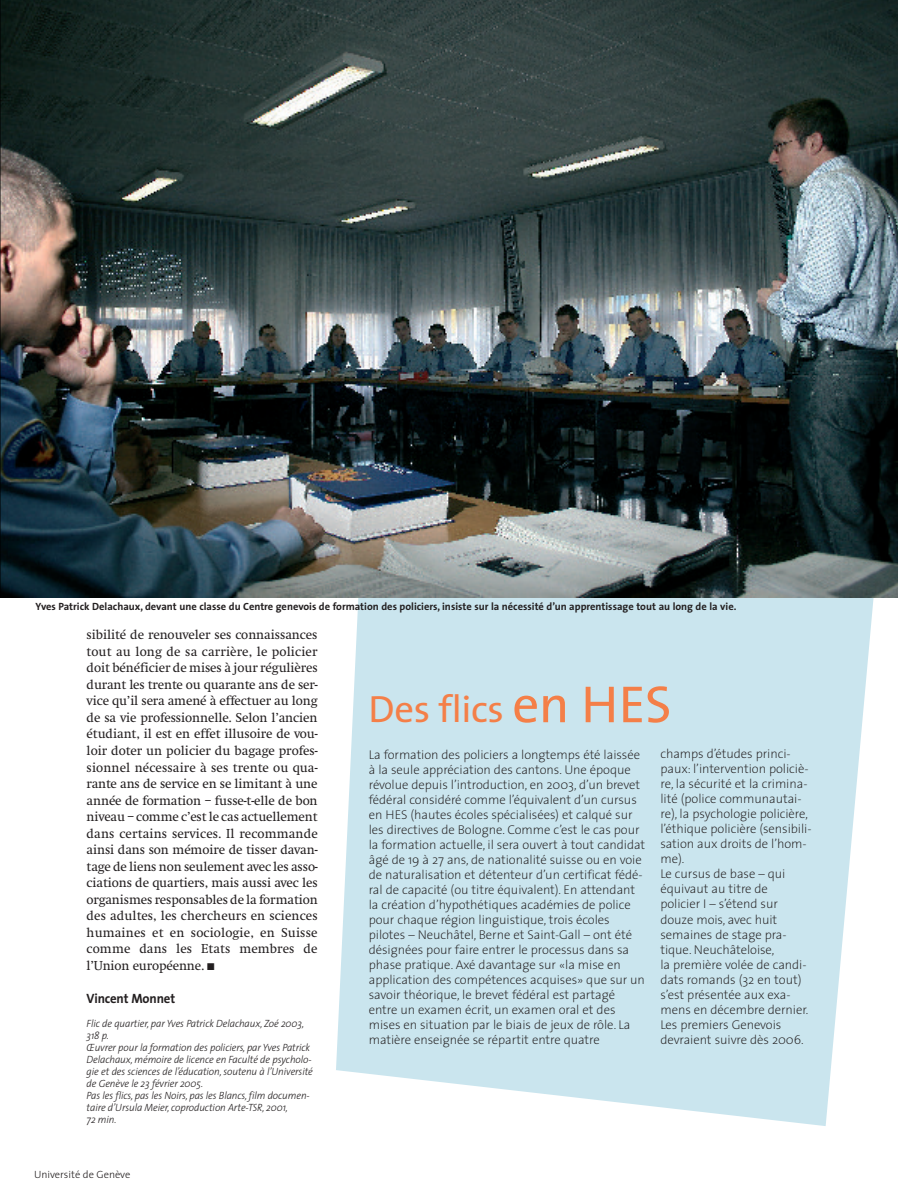
<style>
.page{position:relative;width:898px;height:1204px;background:#fff}
.page>*{position:absolute;margin:0;border:0;box-sizing:border-box;transform-origin:0 0}
.t1{font:38.1px "The Sans";letter-spacing:-.01em;color:#f47f48}
.t2{font:13.5px/16.5px "Swift";letter-spacing:.005em;color:#231f20;text-align:justify}
.t3{font:700 13.5px "The Sans";letter-spacing:-.01em;color:#231f20;scale:.95 1}
.t4{font:200 12.75px/15px "The Sans";letter-spacing:-.005em;color:#231f20}
.t5{font:italic 300 10.5px/12px "The Sans";letter-spacing:-.01em;color:#231f20;scale:.95 1}
.t6{font:700 10.5px "The Sans";color:#231f20}
.t7{font:300 10.5px "The Sans";color:#231f20}
.s1{font-size:52.5px}
</style>
<div class="page">
<svg style="left:336px;top:597px;width:541px;height:528px;background:#cfe7ef"></svg>
<img style="left:0;top:0;width:897px;height:597px">
<p class="t6" style="left:36px;top:602px;width:702px">Yves Patrick Delachaux, devant une classe du Centre genevois de formation des policiers, insiste sur la nécessité d’un apprentissage tout au long de la vie.</p>
<p class="t2" style="left:87px;top:626px;width:233px">sibilité de renouveler ses connaissances tout au long de sa carrière, le policier doit bénéficier de mises à jour régulières durant les trente ou quarante ans de ser&shy;vice qu’il sera amené à effectuer au long de sa vie professionnelle. Selon l’ancien étudiant, il est en effet illusoire de vou&shy;loir doter un policier du bagage profes&shy;sionnel nécessaire à ses trente ou qua&shy;rante ans de service en se limitant à une année de formation – fusse-t-elle de bon niveau – comme c’est le cas actuellement dans certains services. Il recommande ainsi dans son mémoire de tisser davan&shy;tage de liens non seulement avec les asso&shy;ciations de quartiers, mais aussi avec les organismes responsables de la formation des adultes, les chercheurs en sciences humaines et en sociologie, en Suisse comme dans les Etats membres de l’Union européenne. ■</p>
<p class="t3" style="left:87px;top:992px;width:95px">Vincent Monnet</p>
<p class="t5" style="left:87px;top:1018px;width:240px">Flic de quartier, par Yves Patrick Delachaux, Zoé 2003, 318 p.<br>Œuvrer pour la formation des policiers, par Yves Patrick Delachaux, mémoire de licence en Faculté de psycholo&shy;gie et des sciences de l’éducation, soutenu à l’Université de Genève le 23 février 2005.<br>Pas les flics, pas les Noirs, pas les Blancs, film documen&shy;taire d’Ursula Meier, coproduction Arte-TSR, 2001,<br>72 min.</p>
<p class="t7" style="left:34px;top:1170px;width:98px">Université de Genève</p>
<h1 class="t1" style="left:368px;top:694px;width:304px">Des flics <span class="s1">en HES</span></h1>
<p class="t4" style="left:368px;top:748px;width:278px">La formation des policiers a longtemps été laissée à la seule appréciation des cantons. Une époque révolue depuis l’introduction, en 2003, d’un brevet fédéral considéré comme l’équivalent d’un cursus en HES (hautes écoles spécialisées) et calqué sur les directives de Bologne. Comme c’est le cas pour la formation actuelle, il sera ouvert à tout candidat âgé de 19 à 27 ans, de nationalité suisse ou en voie de naturalisation et détenteur d’un certificat fédé&shy;ral de capacité (ou titre équivalent). En attendant la création d’hypothétiques académies de police pour chaque région linguistique, trois écoles pilotes – Neuchâtel, Berne et Saint-Gall – ont été désignées pour faire entrer le processus dans sa phase pratique. Axé davantage sur «la mise en application des compétences acquises» que sur un savoir théorique, le brevet fédéral est partagé entre un examen écrit, un examen oral et des mises en situation par le biais de jeux de rôle. La matière enseignée se répartit entre quatre</p>
<p class="t4" style="left:660px;top:747px;width:153px">champs d’études princi&shy;paux: l’intervention policiè&shy;re, la sécurité et la crimina&shy;lité (police communautai&shy;re), la psychologie policière, l’éthique policière (sensibili&shy;sation aux droits de l’hom&shy;me).<br>Le cursus de base – qui équivaut au titre de<br>policier I – s’étend sur douze mois, avec huit semaines de stage pra&shy;tique. Neuchâteloise,<br>la première volée de candi&shy;dats romands (32 en tout) s’est présentée aux exa&shy;mens en décembre dernier.<br>Les premiers Genevois devraient suivre dès 2006.</p>
</div>
